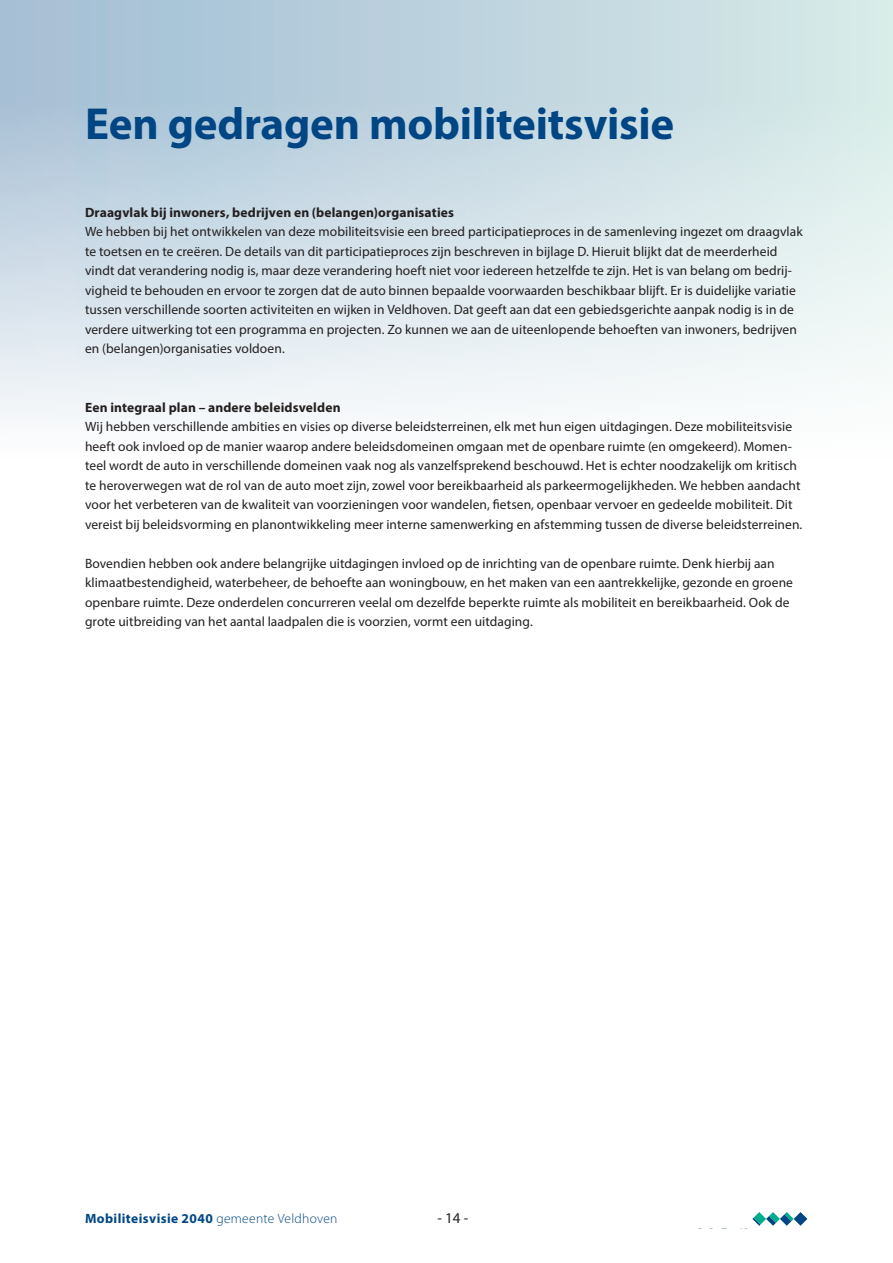
<style>
.page{position:relative;width:893px;height:1263px;background:#fff}
.page>*{position:absolute;margin:0;border:0;box-sizing:border-box;transform-origin:0 0}
.t1{font:700 45px "Myriad Pro";letter-spacing:-.005em;color:#004684}
.t2{font:15px "Myriad Pro";color:#231f20}
.t3{font:13.5px/19.5px "Myriad Pro";letter-spacing:.005em;color:#231f20}
.t4{font:700 13.5px "Myriad Pro";letter-spacing:.01em;color:#231f20}
.t5{font:700 13.5px "Myriad Pro";letter-spacing:.03em;color:#004684}
.s1{font-weight:300}
</style>
<div class="page">
<svg style="left:752px;top:1212px;width:55px;height:14px"></svg>
<svg style="left:0;top:0;width:893px;height:418px"></svg>
<p class="t1" style="left:85px;top:94px;width:591px">Een gedragen mobiliteitsvisie</p>
<p class="t4" style="left:85px;top:203px;width:370px">Draagvlak bij inwoners, bedrijven en (belangen)organisaties</p>
<p class="t3" style="left:85px;top:222px;width:719px">We hebben bij het ontwikkelen van deze mobiliteitsvisie een breed participatieproces in de samenleving ingezet om draagvlak te toetsen en te creëren. De details van dit participatieproces zijn beschreven in bijlage D. Hieruit blijkt dat de meerderheid vindt dat verandering nodig is, maar deze verandering hoeft niet voor iedereen hetzelfde te zijn. Het is van belang om bedrij&shy;vigheid te behouden en ervoor te zorgen dat de auto binnen bepaalde voorwaarden beschikbaar blijft. Er is duidelijke variatie tussen verschillende soorten activiteiten en wijken in Veldhoven. Dat geeft aan dat een gebiedsgerichte aanpak nodig is in de verdere uitwerking tot een programma en projecten. Zo kunnen we aan de uiteenlopende behoeften van inwoners, bedrijven en (belangen)organisaties voldoen.</p>
<p class="t4" style="left:85px;top:398px;width:257px">Een integraal plan – andere beleidsvelden</p>
<p class="t3" style="left:85px;top:417px;width:719px">Wij hebben verschillende ambities en visies op diverse beleidsterreinen, elk met hun eigen uitdagingen. Deze mobiliteitsvisie heeft ook invloed op de manier waarop andere beleidsdomeinen omgaan met de openbare ruimte (en omgekeerd). Momen&shy;teel wordt de auto in verschillende domeinen vaak nog als vanzelfsprekend beschouwd. Het is echter noodzakelijk om kritisch te heroverwegen wat de rol van de auto moet zijn, zowel voor bereikbaarheid als parkeermogelijkheden. We hebben aandacht voor het verbeteren van de kwaliteit van voorzieningen voor wandelen, fietsen, openbaar vervoer en gedeelde mobiliteit. Dit vereist bij beleidsvorming en planontwikkeling meer interne samenwerking en afstemming tussen de diverse beleidsterreinen.</p>
<p class="t3" style="left:85px;top:553px;width:709px">Bovendien hebben ook andere belangrijke uitdagingen invloed op de inrichting van de openbare ruimte. Denk hierbij aan klimaatbestendigheid, waterbeheer, de behoefte aan woningbouw, en het maken van een aantrekkelijke, gezonde en groene openbare ruimte. Deze onderdelen concurreren veelal om dezelfde beperkte ruimte als mobiliteit en bereikbaarheid. Ook de grote uitbreiding van het aantal laadpalen die is voorzien, vormt een uitdaging.</p>
<p class="t5" style="left:85px;top:1210px;width:254px">Mobiliteisvisie 2040 <span class="s1">gemeente Veldhoven</span></p>
<p class="t2" style="left:437px;top:1209px;width:32px">- 14 -</p>
</div>
